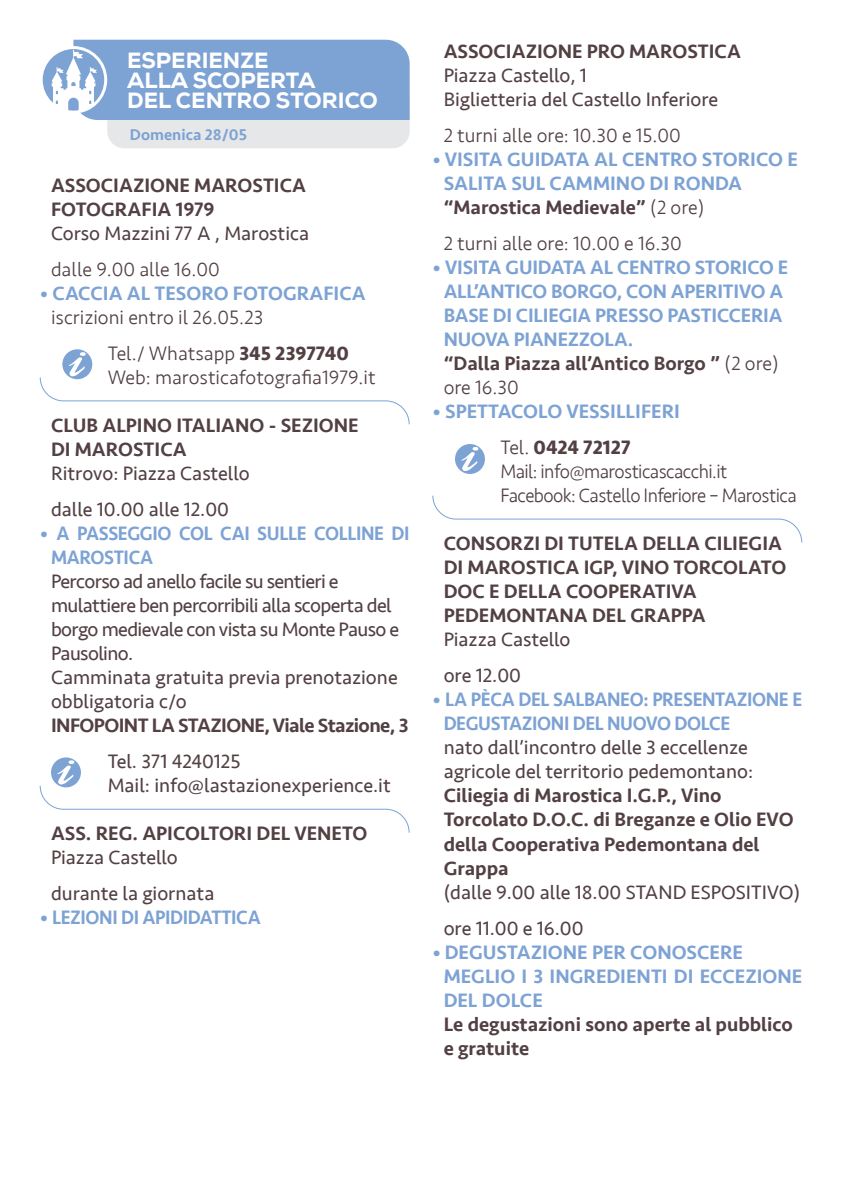
<style>
.page{position:relative;width:842px;height:1191px;background:#fff}
.page>*{position:absolute;margin:0;border:0;box-sizing:border-box;transform-origin:0 0}
.t1{font:800 22px/20px "Nexa";color:#fff}
.t2{font:500 20px/24px "Seravek";letter-spacing:-.01em;color:#7da2d4}
.t3{font:500 20px/24px "Seravek";color:#524043}
.t4{font:20px/36px "Seravek";color:#524043}
.t5{font:20px/24px "Seravek";letter-spacing:-.03em;color:#524043}
.t6{font:300 20px/36px "Seravek";color:#524043}
.t7{font:300 20px/24px "Seravek";letter-spacing:-.03em;color:#524043;scale:.95 1}
.t8{font:500 20px "Seravek";letter-spacing:-.03em;color:#524043}
.t9{font:500 16px "Seravek";color:#7da2d4}
.s1{font-weight:700}
.s2{color:#524043}
.s3{font-weight:300;color:#524043}
.s4{font-weight:700;color:#524043}
</style>
<div class="page">
<svg style="left:62px;top:349px;width:30px;height:30px"></svg>
<svg style="left:51px;top:757px;width:30px;height:30px"></svg>
<div style="left:455px;top:444px;width:30px;height:30px;background:#7da2d4;border-radius:50%"></div>
<svg style="left:462px;top:447px;width:17px;height:24px"></svg>
<svg style="left:40px;top:46px;width:67px;height:68px"></svg>
<div style="left:43px;top:49px;width:61px;height:62px;background:#7da2d4;border-radius:50%"></div>
<svg style="left:52px;top:40px;width:358px;height:108px;background:#a1badc"></svg>
<svg style="left:39px;top:352px;width:371px;height:73px"></svg>
<svg style="left:39px;top:760px;width:371px;height:73px"></svg>
<svg style="left:432px;top:495px;width:371px;height:48px"></svg>
<p class="t1" style="left:127px;top:51px;width:252px">ESPERIENZE<br>ALLA SCOPERTA<br>DEL CENTRO STORICO</p>
<p class="t9" style="left:130px;top:124px;width:119px">Domenica 28/05</p>
<p class="t3" style="left:51px;top:173px;width:257px">ASSOCIAZIONE MAROSTICA<br>FOTOGRAFIA 1979</p>
<p class="t4" style="left:51px;top:215px;width:260px">Corso Mazzini 77 A , Marostica</p>
<p class="t6" style="left:51px;top:251px;width:170px">dalle 9.00 alle 16.00</p>
<p class="t2" style="left:40px;top:281px;width:328px">• CACCIA AL TESORO FOTOGRAFICA</p>
<p class="t6" style="left:108px;top:299px;width:243px;text-indent:-57px">iscrizioni entro il 26.05.23<br>Tel./ Whatsapp <span class="s1">345 2397740</span></p>
<p class="t6" style="left:108px;top:359px;width:269px">Web: marosticafotografia1979.it</p>
<p class="t3" style="left:51px;top:413px;width:309px">CLUB ALPINO ITALIANO - SEZIONE<br>DI MAROSTICA</p>
<p class="t4" style="left:51px;top:455px;width:200px">Ritrovo: Piazza Castello dalle 10.00 alle 12.00</p>
<p class="t2" style="left:51px;top:521px;width:360px;text-indent:-11px">• A PASSEGGIO COL CAI SULLE COLLINE DI<br>MAROSTICA</p>
<p class="t5" style="left:51px;top:569px;width:350px">Percorso ad anello facile su sentieri e mulattiere ben percorribili alla scoperta del borgo medievale con vista su Monte Pauso e Pausolino.<br>Camminata gratuita previa prenotazione obbligatoria c/o</p>
<p class="t8" style="left:51px;top:712px;width:359px">INFOPOINT LA STAZIONE, Viale Stazione, 3</p>
<p class="t4" style="left:108px;top:749px;width:285px;line-height:24px">Tel. 371 4240125<br>Mail: info@lastazionexperience.it</p>
<p class="t3" style="left:51px;top:821px;width:318px">ASS. REG. APICOLTORI DEL VENETO</p>
<p class="t4" style="left:51px;top:839px;width:165px">Piazza Castello durante la giornata</p>
<p class="t2" style="left:40px;top:905px;width:223px">• LEZIONI DI APIDIDATTICA</p>
<p class="t3" style="left:444px;top:40px;width:299px">ASSOCIAZIONE PRO MAROSTICA</p>
<p class="t4" style="left:444px;top:63px;width:276px;line-height:24px">Piazza Castello, 1<br>Biglietteria del Castello Inferiore</p>
<p class="t6" style="left:444px;top:118px;width:239px">2 turni alle ore: 10.30 e 15.00</p>
<p class="t2" style="left:444px;top:148px;width:356px;text-indent:-11px">• VISITA GUIDATA AL CENTRO STORICO E<br>SALITA SUL CAMMINO DI RONDA <span class="s2">“Marostica Medievale”</span> <span class="s3">(2 ore)</span></p>
<p class="t6" style="left:444px;top:226px;width:239px">2 turni alle ore: 10.00 e 16.30</p>
<p class="t2" style="left:444px;top:256px;width:346px;text-indent:-11px">• VISITA GUIDATA AL CENTRO STORICO E<br>ALL’ANTICO BORGO, CON APERITIVO A<br>BASE DI CILIEGIA PRESSO PASTICCERIA<br>NUOVA PIANEZZOLA.<br><span class="s2">“Dalla Piazza all’Antico Borgo ”</span> <span class="s3">(2 ore) ore 16.30</span></p>
<p class="t2" style="left:500px;top:394px;width:181px;line-height:36px;text-indent:-68px">• SPETTACOLO VESSILLIFERI<br><span class="s3">Tel.</span> <span class="s4">0424 72127</span></p>
<p class="t7" style="left:500px;top:460px;width:313px">Mail: info@marosticascacchi.it<br>Facebook: Castello Inferiore – Marostica</p>
<p class="t3" style="left:444px;top:532px;width:344px">CONSORZI DI TUTELA DELLA CILIEGIA<br>DI MAROSTICA IGP, VINO TORCOLATO<br>DOC E DELLA COOPERATIVA<br>PEDEMONTANA DEL GRAPPA</p>
<p class="t4" style="left:444px;top:621px;width:128px">Piazza Castello ore 12.00</p>
<p class="t2" style="left:444px;top:688px;width:360px;text-indent:-11px">• LA PÈCA DEL SALBANEO: PRESENTAZIONE E<br>DEGUSTAZIONI DEL NUOVO DOLCE</p>
<p class="t4" style="left:444px;top:735px;width:311px;line-height:24px">nato dall’incontro delle 3 eccellenze agricole del territorio pedemontano:</p>
<p class="t3" style="left:444px;top:784px;width:351px">Ciliegia di Marostica I.G.P., Vino<br>Torcolato D.O.C. di Breganze e Olio EVO della Cooperativa Pedemontana del<br>Grappa</p>
<p class="t4" style="left:444px;top:873px;width:358px">(dalle 9.00 alle 18.00 STAND ESPOSITIVO) ore 11.00 e 16.00</p>
<p class="t2" style="left:444px;top:940px;width:360px;text-indent:-11px">• DEGUSTAZIONE PER CONOSCERE<br>MEGLIO I 3 INGREDIENTI DI ECCEZIONE<br>DEL DOLCE</p>
<p class="t3" style="left:444px;top:1012px;width:351px">Le degustazioni sono aperte al pubblico e gratuite</p>
</div>
